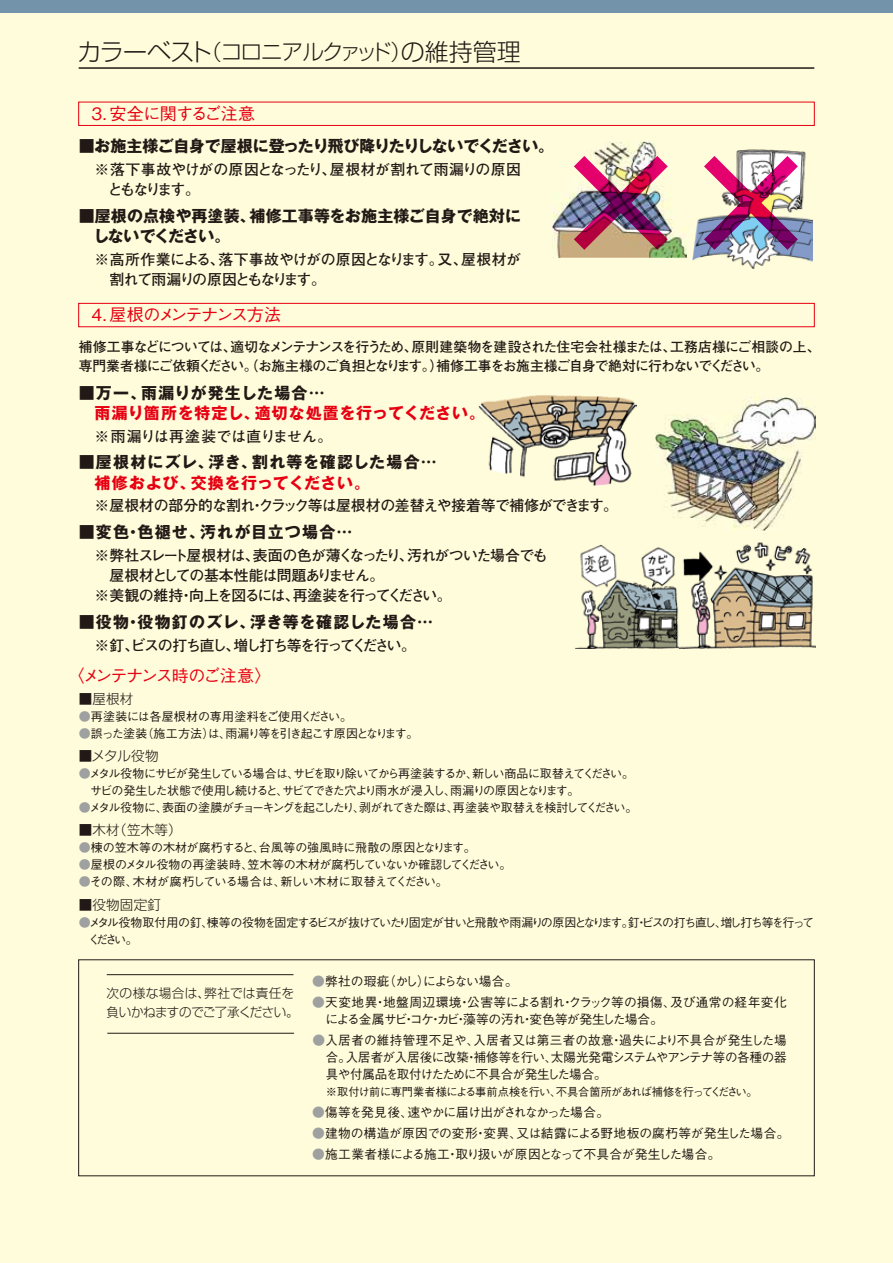
<style>
.page{position:relative;width:893px;height:1263px;background:#fffcdb}
.page>*{position:absolute;margin:0;border:0;box-sizing:border-box;transform-origin:0 0}
.t1{font:300 24px "Shin Go Pro";color:#221815}
.t2{font:500 16.95px "Gothic BBB Pro";letter-spacing:-.09em;color:#e60012}
.t3{font:500 16.95px "Gothic BBB Pro";letter-spacing:-.035em;color:#e60012}
.t4{font:700 15.9px/20.4px "Gothic MB101 Pro";letter-spacing:.045em;color:#e60012}
.t5{font:700 15.9px/20.4px "Gothic MB101 Pro";letter-spacing:.05em;color:#221815}
.t6{font:700 15.9px "Gothic MB101 Pro";letter-spacing:.08em;color:#221815}
.t7{font:700 15.9px/20.4px "Gothic MB101 Pro";letter-spacing:.01em;color:#221815}
.t8{font:700 15.9px "Gothic MB101 Pro";letter-spacing:-.035em;color:#221815}
.t9{font:700 14.85px/20.4px "Futo Go B101 Pro";letter-spacing:-.065em;color:#221815}
.t10{font:700 14.85px "Futo Go B101 Pro";letter-spacing:-.04em;color:#221815}
.t11{font:700 14.85px/20.4px "Futo Go B101 Pro";letter-spacing:-.03em;color:#221815}
.t12{font:700 14.85px "Futo Go B101 Pro";letter-spacing:-.115em;color:#221815}
.t13{font:700 14.85px "Futo Go B101 Pro";letter-spacing:.01em;color:#221815}
.t14{font:700 13.8px/19.2px "Futo Go B101 Pro";letter-spacing:-.06em;color:#221815}
.t15{font:300 13.5px "Shin Go Pro";letter-spacing:.02em;color:#221815}
.t16{font:500 12.75px/17px "Gothic BBB Pro";letter-spacing:-.03em;color:#221815;text-align:justify}
.t17{font:500 12.75px/17px "Gothic BBB Pro";color:#221815}
.t18{font:300 12.75px/19.2px "Shin Go Pro";letter-spacing:-.005em;color:#221815}
.t19{font:500 12.75px "Gothic BBB Pro";letter-spacing:-.065em;color:#221815}
.t20{font:500 12.75px "Gothic BBB Pro";letter-spacing:-.005em;color:#221815}
.t21{font:500 12px/17px "Gothic BBB Pro";letter-spacing:-.11em;color:#221815}
.t22{font:500 12px/17px "Gothic BBB Pro";letter-spacing:-.125em;color:#221815}
.t23{font:500 12px "Gothic BBB Pro";letter-spacing:-.01em;color:#221815}
.t24{font:500 12px "Gothic BBB Pro";letter-spacing:-.085em;color:#221815}
.t25{font:500 12px "Gothic BBB Pro";letter-spacing:-.02em;color:#221815}
.t26{font:500 12px "Gothic BBB Pro";letter-spacing:-.045em;color:#221815}
.t27{font:500 12px "Gothic BBB Pro";letter-spacing:-.12em;color:#221815}
.t28{font:500 11.25px "Gothic BBB Pro";letter-spacing:-.06em;color:#221815}
.s1{font-size:21.3px}
.s2{color:#221815}
.s3{color:#e60012}
.s4{color:#9fa0a0}
</style>
<div class="page">
<img style="left:553px;top:142px;width:134px;height:115px">
<img style="left:692px;top:150px;width:121px;height:118px">
<div style="left:78px;top:102px;width:736px;height:24px;border:1px solid #e60012"></div>
<img style="left:574px;top:156px;width:94px;height:94px">
<img style="left:704px;top:156px;width:94px;height:94px">
<img style="left:576px;top:545px;width:104px;height:104px">
<img style="left:680px;top:542px;width:136px;height:107px">
<img style="left:656px;top:397px;width:159px;height:133px">
<img style="left:478px;top:395px;width:159px;height:90px">
<div style="left:78px;top:303px;width:736px;height:24px;border:1px solid #e60012"></div>
<hr style="left:107px;top:1033px;width:187px;height:1px;background:#221815">
<hr style="left:107px;top:974px;width:186px;height:1px;background:#221815">
<div style="left:0;top:0;width:893px;height:13px;background:#7293aa"></div>
<hr style="left:79px;top:67px;width:735px;height:2px;background:#221815">
<p class="t1" style="left:78px;top:32px;width:445px">カラーベスト<span class="s1">（コロニアルクァッド）</span>の維持管理</p>
<p class="t3" style="left:91px;top:100px;width:165px">3. 安全に関するご注意</p>
<p class="t8" style="left:79px;top:133px;width:477px">■お施主様ご自身で屋根に登ったり飛び降りたりしないでください。</p>
<p class="t11" style="left:108px;top:157px;width:415px;text-indent:-13px">※落下事故やけがの原因となったり、屋根材が割れて雨漏りの原因ともなります。</p>
<p class="t7" style="left:93px;top:204px;width:429px;text-indent:-15px">■屋根の点検や再塗装、補修工事等をお施主様ご自身で絶対にしないでください。</p>
<p class="t9" style="left:109px;top:247px;width:413px;text-indent:-15px">※高所作業による、落下事故やけがの原因となります。又、屋根材が割れて雨漏りの原因ともなります。</p>
<p class="t2" style="left:91px;top:301px;width:191px">4. 屋根のメンテナンス方法</p>
<p class="t14" style="left:79px;top:335px;width:743px">補修工事などについては、適切なメンテナンスを行うため、原則建築物を建設された住宅会社様または、工務店様にご相談の上、専門業者様にご依頼ください。（お施主様のご負担となります。）補修工事をお施主様ご自身で絶対に行わないでください。</p>
<p class="t4" style="left:95px;top:380px;width:392px;text-indent:-16px"><span class="s2">■万一、雨漏りが発生した場合…<br></span>雨漏り箇所を特定し、適切な処置を行ってください。</p>
<p class="t13" style="left:95px;top:424px;width:239px">※雨漏りは再塗装では直りません。</p>
<p class="t5" style="left:95px;top:450px;width:344px;text-indent:-16px">■屋根材にズレ、浮き、割れ等を確認した場合…<span class="s3">補修および、交換を行ってください。</span></p>
<p class="t10" style="left:95px;top:494px;width:525px">※屋根材の部分的な割れ・クラック等は屋根材の差替えや接着等で補修ができます。</p>
<p class="t6" style="left:79px;top:519px;width:275px">■変色・色褪せ、汚れが目立つ場合…</p>
<p class="t9" style="left:95px;top:543px;width:455px">※弊社スレート屋根材は、表面の色が薄くなったり、汚れがついた場合でも</p>
<p class="t9" style="left:109px;top:563px;width:276px">屋根材としての基本性能は問題ありません。</p>
<p class="t9" style="left:95px;top:584px;width:359px">※美観の維持・向上を図るには、再塗装を行ってください。</p>
<p class="t6" style="left:79px;top:609px;width:356px">■役物・役物釘のズレ、浮き等を確認した場合…</p>
<p class="t12" style="left:95px;top:633px;width:323px">※釘、ビスの打ち直し、増し打ち等を行ってください。</p>
<p class="t2" style="left:67px;top:662px;width:207px">〈メンテナンス時のご注意〉</p>
<p class="t15" style="left:79px;top:687px;width:56px">■屋根材</p>
<p class="t23" style="left:79px;top:706px;width:275px"><span class="s4">●</span>再塗装には各屋根材の専用塗料をご使用ください。</p>
<p class="t27" style="left:79px;top:723px;width:341px"><span class="s4">●</span>誤った塗装（施工方法）は、雨漏り等を引き起こす原因となります。</p>
<p class="t15" style="left:79px;top:745px;width:81px">■メタル役物</p>
<p class="t21" style="left:90px;top:763px;width:545px;text-indent:-12px"><span class="s4">●</span>メタル役物にサビが発生している場合は、サビを取り除いてから再塗装するか、新しい商品に取替えてください。サビの発生した状態で使用し続けると、サビてできた穴より雨水が浸入し、雨漏りの原因となります。</p>
<p class="t24" style="left:79px;top:798px;width:560px"><span class="s4">●</span>メタル役物に、表面の塗膜がチョーキングを起こしたり、剥がれてきた際は、再塗装や取替えを検討してください。</p>
<p class="t15" style="left:79px;top:819px;width:105px">■木材（笠木等）</p>
<p class="t23" style="left:79px;top:838px;width:399px"><span class="s4">●</span>棟の笠木等の木材が腐朽すると、台風等の強風時に飛散の原因となります。</p>
<p class="t25" style="left:79px;top:855px;width:434px"><span class="s4">●</span>屋根のメタル役物の再塗装時、笠木等の木材が腐朽していないか確認してください。</p>
<p class="t26" style="left:79px;top:872px;width:370px"><span class="s4">●</span>その際、木材が腐朽している場合は、新しい木材に取替えてください。</p>
<p class="t15" style="left:79px;top:894px;width:84px">■役物固定釘</p>
<p class="t22" style="left:88px;top:912px;width:728px;text-indent:-9px"><span class="s4">●</span>メタル役物取付用の釘、棟等の役物を固定するビスが抜けていたり固定が甘いと飛散や雨漏りの原因となります。釘・ビスの打ち直し、増し打ち等を行ってください。</p>
<p class="t18" style="left:106px;top:982px;width:194px">次の様な場合は、弊社では責任を負いかねますのでご了承ください。</p>
<p class="t20" style="left:312px;top:971px;width:207px"><span class="s4">●</span>弊社の瑕疵（かし）によらない場合。</p>
<p class="t17" style="left:325px;top:992px;width:463px;text-indent:-13px"><span class="s4">●</span>天変地異・地盤周辺環境・公害等による割れ・クラック等の損傷、及び通常の経年変化による金属サビ・コケ・カビ・藻等の汚れ・変色等が発生した場合。</p>
<p class="t16" style="left:326px;top:1030px;width:462px;text-indent:-14px"><span class="s4">●</span>入居者の維持管理不足や、入居者又は第三者の故意・過失により不具合が発生した場合。入居者が入居後に改築・補修等を行い、太陽光発電システムやアンテナ等の各種の器具や付属品を取付けたために不具合が発生した場合。</p>
<p class="t28" style="left:326px;top:1082px;width:433px">※取付け前に専門業者様による事前点検を行い、不具合箇所があれば補修を行ってください。</p>
<p class="t19" style="left:312px;top:1102px;width:298px"><span class="s4">●</span>傷等を発見後、速やかに届け出がされなかった場合。</p>
<p class="t17" style="left:312px;top:1123px;width:479px"><span class="s4">●</span>建物の構造が原因での変形・変異、又は結露による野地板の腐朽等が発生した場合。</p>
<p class="t16" style="left:312px;top:1144px;width:410px"><span class="s4">●</span>施工業者様による施工・取り扱いが原因となって不具合が発生した場合。</p>
</div>
